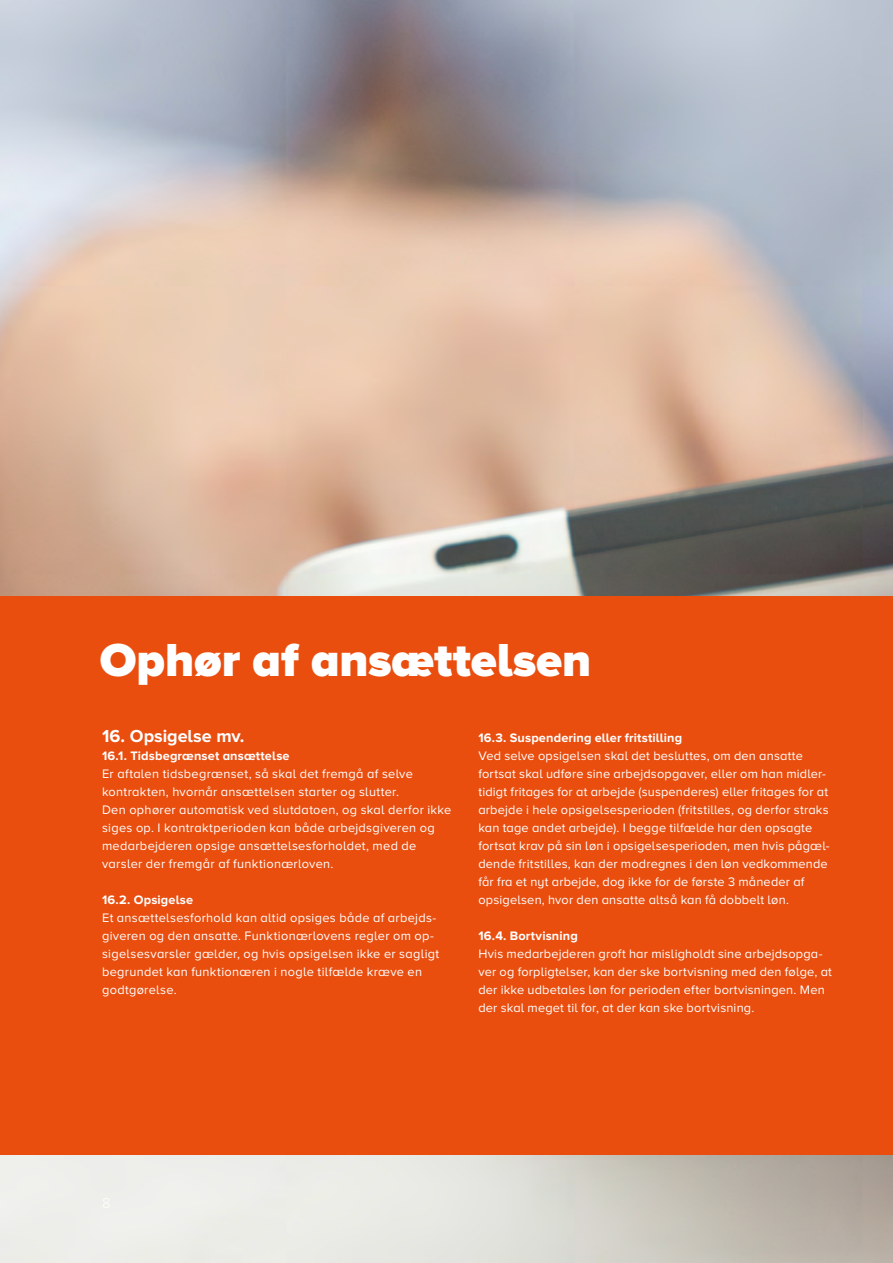
<style>
.page{position:relative;width:893px;height:1263px;background:#fff}
.page>*{position:absolute;margin:0;border:0;box-sizing:border-box;transform-origin:0 0}
.t1{font:900 48px "Proxima Nova A";letter-spacing:-.005em;color:#fff}
.t2{font:700 18px "Proxima Nova A";color:#fff}
.t3{font:12.75px/18px "Proxima Nova A";letter-spacing:.015em;color:#fff}
.t4{font:700 12.75px "Proxima Nova A";letter-spacing:.01em;color:#fff}
</style>
<div class="page">
<img style="left:0;top:0;width:893px;height:1263px">
<div style="left:0;top:596px;width:892px;height:559px;background:#e94e0f"></div>
<h1 class="t1" style="left:100px;top:632px;width:493px">Ophør af ansættelsen</h1>
<h2 class="t2" style="left:102px;top:725px;width:144px">16. Opsigelse mv.</h2>
<p class="t4" style="left:102px;top:748px;width:189px">16.1. Tidsbegrænset ansættelse</p>
<p class="t3" style="left:102px;top:764px;width:351px">Er aftalen tidsbegrænset, så skal det fremgå af selve kontrakten, hvornår ansættelsen starter og slutter.<br>Den ophører automatisk ved slutdatoen, og skal derfor ikke siges op. I kontraktperioden kan både arbejdsgiveren og medarbejderen opsige ansættelsesforholdet, med de varsler der fremgår af funktionærloven.</p>
<p class="t4" style="left:102px;top:892px;width:93px">16.2. Opsigelse</p>
<p class="t3" style="left:102px;top:908px;width:339px">Et ansættelsesforhold kan altid opsiges både af arbejds&shy;giveren og den ansatte. Funktionærlovens regler om op&shy;sigelsesvarsler gælder, og hvis opsigelsen ikke er sagligt begrundet kan funktionæren i nogle tilfælde kræve en godtgørelse.</p>
<p class="t4" style="left:478px;top:730px;width:205px">16.3. Suspendering eller fritstilling</p>
<p class="t3" style="left:478px;top:746px;width:353px">Ved selve opsigelsen skal det besluttes, om den ansatte fortsat skal udføre sine arbejdsopgaver, eller om han midler&shy;tidigt fritages for at arbejde (suspenderes) eller fritages for at arbejde i hele opsigelsesperioden (fritstilles, og derfor straks kan tage andet arbejde). I begge tilfælde har den opsagte fortsat krav på sin løn i opsigelsesperioden, men hvis pågæl&shy;dende fritstilles, kan der modregnes i den løn vedkommende får fra et nyt arbejde, dog ikke for de første 3 måneder af opsigelsen, hvor den ansatte altså kan få dobbelt løn.</p>
<p class="t4" style="left:478px;top:928px;width:101px">16.4. Bortvisning</p>
<p class="t3" style="left:478px;top:944px;width:355px">Hvis medarbejderen groft har misligholdt sine arbejdsopga&shy;ver og forpligtelser, kan der ske bortvisning med den følge, at der ikke udbetales løn for perioden efter bortvisningen. Men der skal meget til for, at der kan ske bortvisning.</p>
</div>
